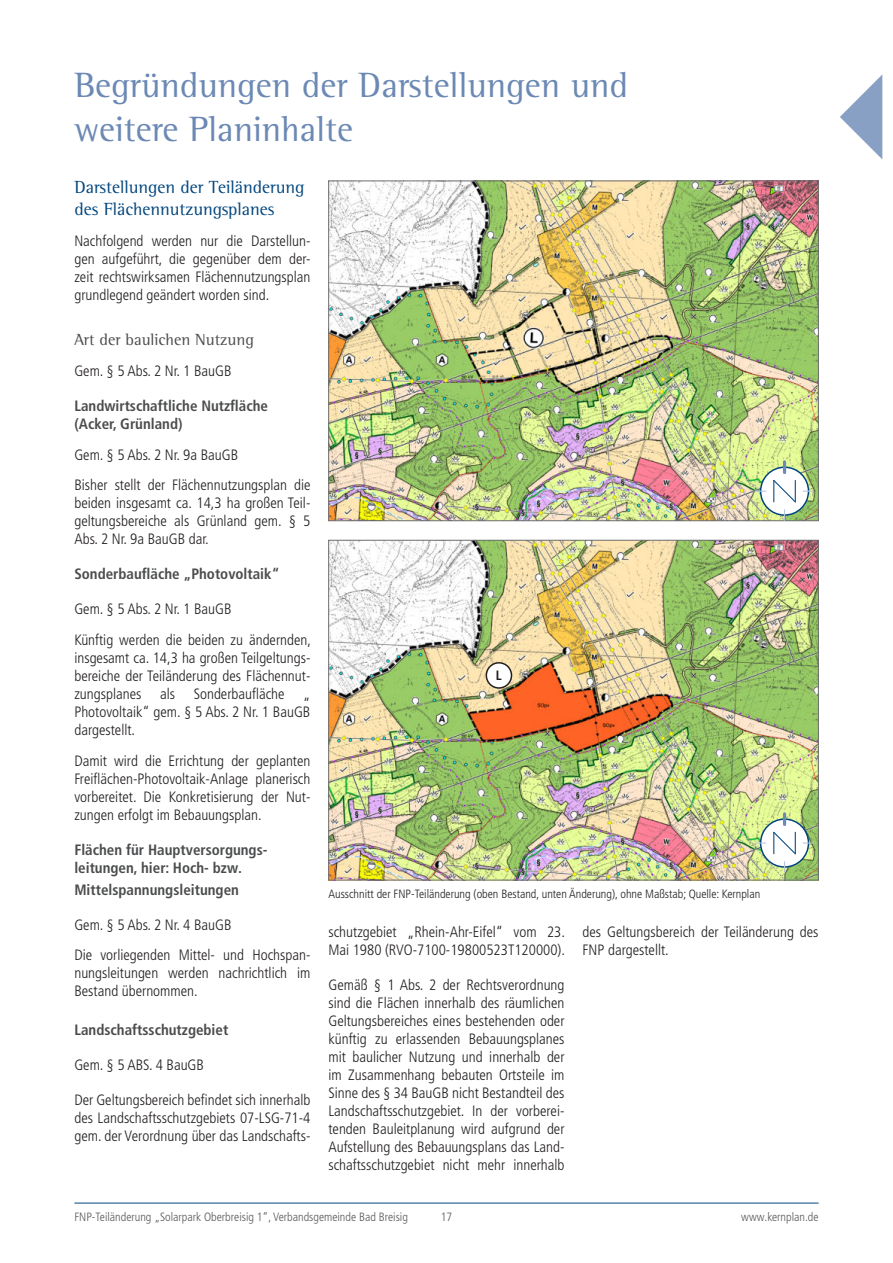
<style>
.page{position:relative;width:893px;height:1263px;background:#fff}
.page>*{position:absolute;margin:0;border:0;box-sizing:border-box;transform-origin:0 0}
.t1{font:36px/43.2px "Rotis Semi Serif Std";color:#6b89b4}
.t2{font:18px/21.6px "Rotis Semi Serif Std";color:#00467e}
.t3{font:16.5px "Rotis Semi Serif Std";color:#4b4c4d}
.t4{font:300 condensed 15px/18px "Frutiger LT Pro";color:#231f20;text-align:justify}
.t5{font:700 condensed 15px/18px "Frutiger LT Pro";color:#4b4c4d}
.t6{font:700 condensed 13.5px "Frutiger LT Pro";color:#231f20}
.t7{font:300 condensed 12px "Frutiger LT Pro";color:#231f20}
.t8{font:300 condensed 12px "Frutiger LT Pro";color:#57585a}
</style>
<div class="page">
<svg style="left:840px;top:75px;width:42px;height:84px"></svg>
<hr style="left:74px;top:1203px;width:745px;height:1px;background:#00467e">
<img style="left:330px;top:542px;width:487px;height:336px">
<div style="left:761px;top:819px;width:47px;height:48px;background:#fff;border-radius:50%"></div>
<div style="left:760px;top:818px;width:49px;height:50px;border:2px solid #00467e;border-radius:50%"></div>
<svg style="left:773px;top:831px;width:23px;height:24px"></svg>
<svg style="left:783px;top:814px;width:3px;height:10px"></svg>
<img style="left:330px;top:183px;width:487px;height:336px">
<div style="left:761px;top:467px;width:47px;height:48px;background:#fff;border-radius:50%"></div>
<div style="left:760px;top:466px;width:49px;height:50px;border:2px solid #00467e;border-radius:50%"></div>
<svg style="left:773px;top:480px;width:23px;height:23px"></svg>
<svg style="left:783px;top:462px;width:3px;height:10px"></svg>
<div style="left:486px;top:663px;width:25px;height:25px;background:#fff;border-radius:50%"></div>
<div style="left:486px;top:662px;width:26px;height:27px;border:2px solid #231f20;border-radius:50%"></div>
<h1 class="t1" style="left:74px;top:64px;width:555px">Begründungen der Darstellungen und weitere Planinhalte</h1>
<p class="t2" style="left:74px;top:177px;width:232px">Darstellungen der Teiländerung des Flächennutzungsplanes</p>
<p class="t4" style="left:74px;top:232px;width:238px">Nachfolgend werden nur die Darstellun&shy;gen aufgeführt, die gegenüber dem der&shy;zeit rechtswirksamen Flächennutzungsplan grundlegend geändert worden sind.</p>
<p class="t3" style="left:74px;top:331px;width:181px">Art der baulichen Nutzung</p>
<p class="t4" style="left:74px;top:362px;width:159px">Gem. § 5 Abs. 2 Nr. 1 BauGB</p>
<p class="t5" style="left:74px;top:397px;width:195px">Landwirtschaftliche Nutzfläche (Acker, Grünland)</p>
<p class="t4" style="left:74px;top:439px;width:238px;line-height:30.8px">Gem. § 5 Abs. 2 Nr. 9a BauGB<br>Bisher stellt der Flächennutzungsplan die</p>
<p class="t4" style="left:74px;top:495px;width:238px">beiden insgesamt ca. 14,3 ha großen Teil&shy;geltungsbereiche als Grünland gem. § 5<br>Abs. 2 Nr. 9a BauGB dar.</p>
<p class="t5" style="left:74px;top:565px;width:207px">Sonderbaufläche „Photovoltaik“</p>
<p class="t4" style="left:74px;top:594px;width:238px;line-height:30.8px">Gem. § 5 Abs. 2 Nr. 1 BauGB<br>Künftig werden die beiden zu ändernden,</p>
<p class="t4" style="left:74px;top:649px;width:238px">insgesamt ca. 14,3 ha großen Teilgeltungs&shy;bereiche der Teiländerung des Flächennut&shy;zungsplanes als Sonderbaufläche „ Photovoltaik“ gem. § 5 Abs. 2 Nr. 1 BauGB dargestellt.</p>
<p class="t4" style="left:74px;top:752px;width:238px">Damit wird die Errichtung der geplanten Freiflächen-Photovoltaik-Anlage planerisch vorbereitet. Die Konkretisierung der Nut&shy;zungen erfolgt im Bebauungsplan.</p>
<p class="t5" style="left:74px;top:841px;width:195px">Flächen für Hauptversorgungs&shy;leitungen, hier: Hoch- bzw.</p>
<p class="t5" style="left:74px;top:881px;width:166px">Mittelspannungsleitungen</p>
<p class="t4" style="left:74px;top:909px;width:238px;line-height:30.8px">Gem. § 5 Abs. 2 Nr. 4 BauGB<br>Die vorliegenden Mittel- und Hochspan-</p>
<p class="t4" style="left:74px;top:964px;width:238px">nungsleitungen werden nachrichtlich im<br>Bestand übernommen.</p>
<p class="t5" style="left:74px;top:1021px;width:155px">Landschaftsschutzgebiet</p>
<p class="t4" style="left:74px;top:1056px;width:131px">Gem. § 5 ABS. 4 BauGB</p>
<p class="t4" style="left:74px;top:1091px;width:238px">Der Geltungsbereich befindet sich innerhalb des Landschaftsschutzgebiets 07-LSG-71-4 gem. der Verordnung über das Landschafts-</p>
<p class="t6" style="left:496px;top:668px;width:7px">L</p>
<p class="t7" style="left:328px;top:887px;width:433px">Ausschnitt der FNP-Teiländerung (oben Bestand, unten Änderung), ohne Maßstab; Quelle: Kernplan</p>
<p class="t4" style="left:328px;top:923px;width:238px">schutzgebiet „Rhein-Ahr-Eifel“ vom 23.<br>Mai 1980 (RVO-7100-19800523T120000).</p>
<p class="t4" style="left:328px;top:976px;width:238px">Gemäß § 1 Abs. 2 der Rechtsverordnung sind die Flächen innerhalb des räumlichen Geltungsbereiches eines bestehenden oder künftig zu erlassenden Bebauungsplanes mit baulicher Nutzung und innerhalb der im Zusammenhang bebauten Ortsteile im Sinne des § 34 BauGB nicht Bestandteil des Landschaftsschutzgebiet. In der vorberei&shy;tenden Bauleitplanung wird aufgrund der Aufstellung des Bebauungsplans das Land&shy;schaftsschutzgebiet nicht mehr innerhalb</p>
<p class="t4" style="left:582px;top:923px;width:238px">des Geltungsbereich der Teiländerung des<br>FNP dargestellt.</p>
<p class="t8" style="left:74px;top:1211px;width:335px">FNP-Teiländerung „Solarpark Oberbreisig 1“, Verbandsgemeinde Bad Breisig</p>
<p class="t8" style="left:441px;top:1211px;width:13px">17</p>
<p class="t8" style="left:741px;top:1212px;width:79px">www.kernplan.de</p>
</div>
